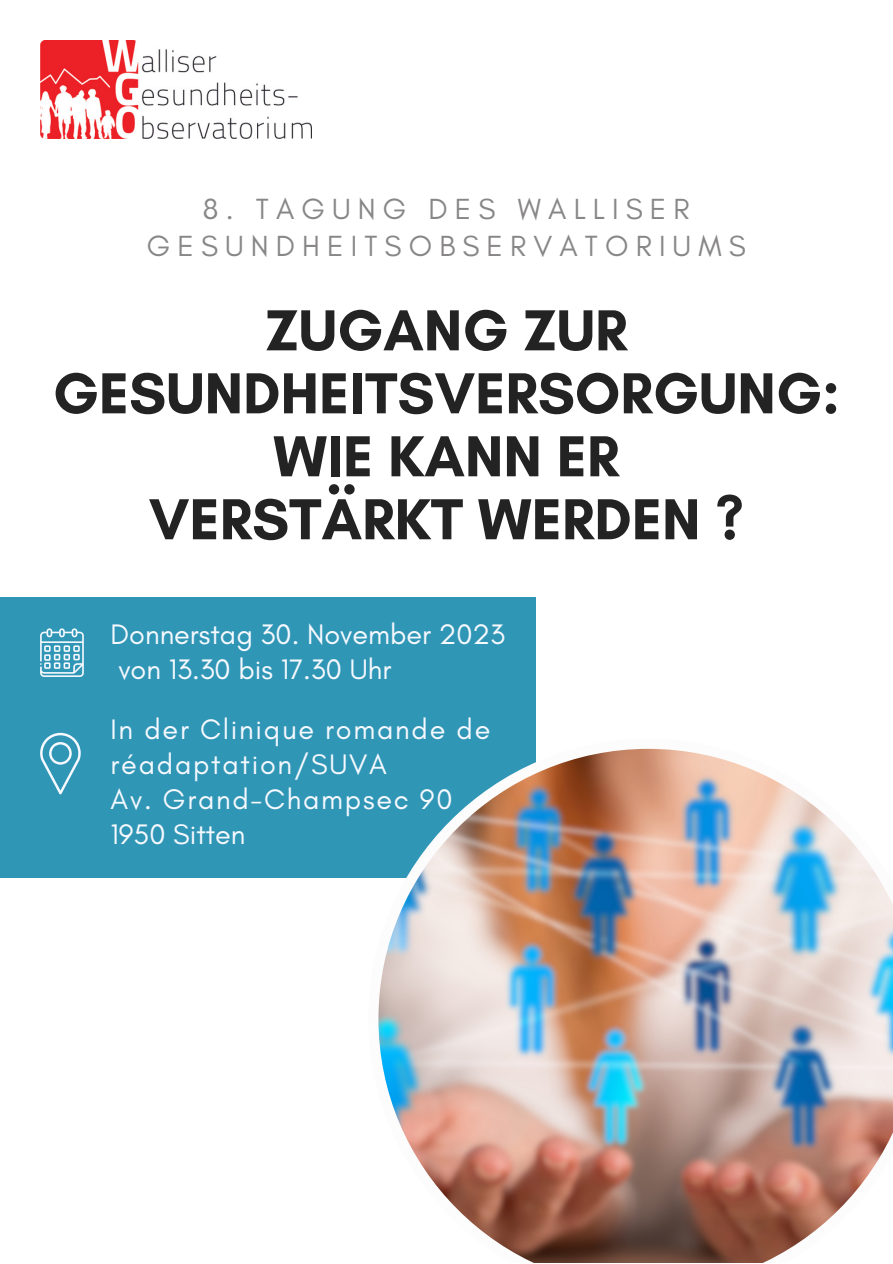
<style>
.page{position:relative;width:893px;height:1264px;background:#fff}
.page>*{position:absolute;margin:0;border:0;box-sizing:border-box;transform-origin:0 0}
.t1{font:700 58.8px/63px "Glacial Indifference";color:#232323;text-align:center}
.t2{font:29.7px/36.8px "Glacial Indifference";letter-spacing:.24em;color:#888687;text-align:center}
.t3{font:28.8px/34.8px "Glacial Indifference";letter-spacing:.06em;color:#f6f9ff}
.t4{font:28.8px "Glacial Indifference";color:#f6f9ff}
</style>
<div class="page">
<img style="left:41px;top:40px;width:270px;height:98px">
<div style="left:0;top:597px;width:535px;height:280px;background:#3096b6"></div>
<svg style="left:40px;top:628px;width:44px;height:48px"></svg>
<svg style="left:40px;top:732px;width:41px;height:62px"></svg>
<img style="left:368px;top:738px;width:524px;height:524px">
<p class="t2" style="left:147px;top:190px;width:600px">8. TAGUNG DES WALLISER<br>GESUNDHEITSOBSERVATORIUMS</p>
<p class="t1" style="left:53px;top:298px;width:788px">ZUGANG ZUR<br>GESUNDHEITSVERSORGUNG:<br>WIE KANN ER</p>
<p class="t1" style="left:149px;top:487px;width:596px">VERSTÄRKT WERDEN ?</p>
<p class="t4" style="left:111px;top:616px;width:396px">Donnerstag 30. November 2023</p>
<p class="t4" style="left:118px;top:651px;width:274px">von 13.30 bis 17.30 Uhr</p>
<p class="t3" style="left:111px;top:711px;width:381px">In der Clinique romande de réadaptation/SUVA</p>
<p class="t3" style="left:111px;top:781px;width:343px">Av. Grand-Champsec 90</p>
<p class="t4" style="left:111px;top:816px;width:136px">1950 Sitten</p>
</div>
